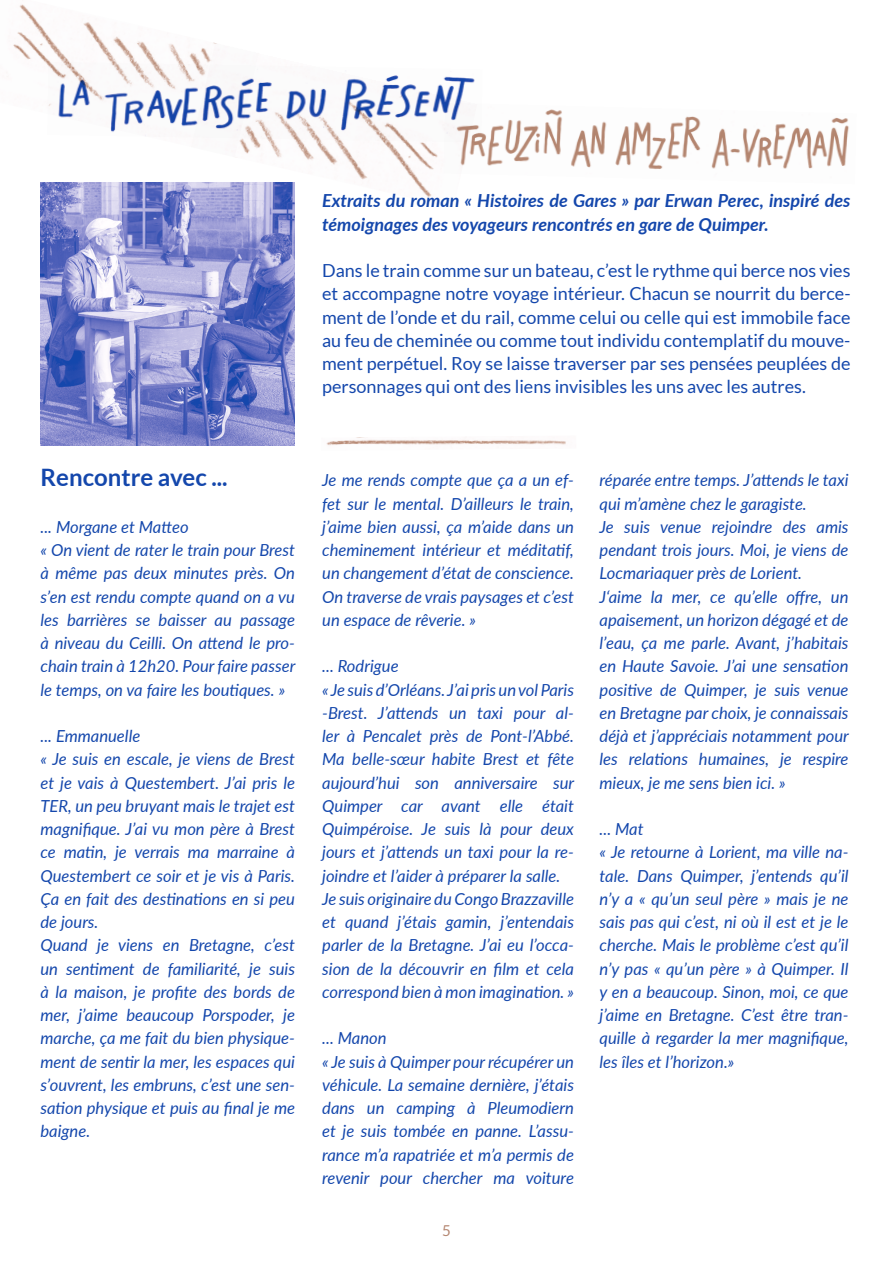
<style>
.page{position:relative;width:893px;height:1263px;background:#fff}
.page>*{position:absolute;margin:0;border:0;box-sizing:border-box;transform-origin:0 0}
.t1{font:700 24px "Lato";color:#1447ac}
.t2{font:18px/23.2px "Lato";color:#1447ac;text-align:justify}
.t3{font:italic 700 18px/23.2px "Lato";color:#1447ac}
.t4{font:italic 16.65px/23.2px "Lato";color:#1447ac}
.t5{font:15px "Lato";color:#b48670}
</style>
<div class="page">
<img style="left:484px;top:109px;width:365px;height:60px">
<img style="left:326px;top:437px;width:240px;height:9px">
<img style="left:40px;top:183px;width:254px;height:263px">
<img style="left:13px;top:4px;width:178px;height:132px">
<img style="left:191px;top:42px;width:293px;height:166px">
<p class="t3" style="left:322px;top:188px;width:530px">Extraits du roman « Histoires de Gares » par Erwan Perec, inspiré des témoignages des voyageurs rencontrés en gare de Quimper.</p>
<p class="t2" style="left:322px;top:259px;width:530px">Dans le train comme sur un bateau, c’est le rythme qui berce nos vies et accompagne notre voyage intérieur. Chacun se nourrit du berce&shy;ment de l’onde et du rail, comme celui ou celle qui est immobile face au feu de cheminée ou comme tout individu contemplatif du mouve&shy;ment perpétuel. Roy se laisse traverser par ses pensées peuplées de personnages qui ont des liens invisibles les uns avec les autres.</p>
<h1 class="t1" style="left:40px;top:464px;width:189px">Rencontre avec ...</h1>
<p class="t4" style="left:40px;top:514px;width:256px">... Morgane et Matteo<br>« On vient de rater le train pour Brest à même pas deux minutes près. On s’en est rendu compte quand on a vu les barrières se baisser au passage à niveau du Ceilli. On attend le pro&shy;chain train à 12h20. Pour faire passer le temps, on va faire les boutiques. »</p>
<p class="t4" style="left:40px;top:724px;width:256px">... Emmanuelle<br>« Je suis en escale, je viens de Brest et je vais à Questembert. J’ai pris le<br>TER, un peu bruyant mais le trajet est magnifique. J’ai vu mon père à Brest ce matin, je verrais ma marraine à<br>Questembert ce soir et je vis à Paris.<br>Ça en fait des destinations en si peu de jours.<br>Quand je viens en Bretagne, c’est un sentiment de familiarité, je suis à la maison, je profite des bords de mer, j’aime beaucoup Porspoder, je marche, ça me fait du bien physique&shy;ment de sentir la mer, les espaces qui s’ouvrent, les embruns, c’est une sen&shy;sation physique et puis au final je me baigne.</p>
<p class="t4" style="left:322px;top:468px;width:253px;text-align:justify">Je me rends compte que ça a un ef&shy;fet sur le mental. D’ailleurs le train, j’aime bien aussi, ça m’aide dans un cheminement intérieur et méditatif, un changement d’état de conscience.<br>On traverse de vrais paysages et c’est un espace de rêverie. »</p>
<p class="t4" style="left:322px;top:654px;width:254px">... Rodrigue<br>« Je suis d’Orléans. J’ai pris un vol Paris -Brest. J’attends un taxi pour al&shy;ler à Pencalet près de Pont-l’Abbé.<br>Ma belle-sœur habite Brest et fête aujourd’hui son anniversaire sur Quimper car avant elle était Quimpéroise. Je suis là pour deux jours et j’attends un taxi pour la re&shy;joindre et l’aider à préparer la salle.<br>Je suis originaire du Congo Brazzaville et quand j’étais gamin, j’entendais parler de la Bretagne. J’ai eu l’occa&shy;sion de la découvrir en film et cela correspond bien à mon imagination. »</p>
<p class="t4" style="left:322px;top:1026px;width:253px">... Manon<br>« Je suis à Quimper pour récupérer un véhicule. La semaine dernière, j’étais dans un camping à Pleumodiern et je suis tombée en panne. L’assu&shy;rance m’a rapatriée et m’a permis de revenir pour chercher ma voiture</p>
<p class="t5" style="left:442px;top:1222px;width:10px">5</p>
<p class="t4" style="left:600px;top:468px;width:251px">réparée entre temps. J’attends le taxi qui m’amène chez le garagiste.<br>Je suis venue rejoindre des amis pendant trois jours. Moi, je viens de Locmariaquer près de Lorient.<br>J‘aime la mer, ce qu’elle offre, un apaisement, un horizon dégagé et de l’eau, ça me parle. Avant, j’habitais en Haute Savoie. J’ai une sensation positive de Quimper, je suis venue en Bretagne par choix, je connaissais déjà et j’appréciais notamment pour les relations humaines, je respire mieux, je me sens bien ici. »</p>
<p class="t4" style="left:600px;top:817px;width:251px">... Mat<br>« Je retourne à Lorient, ma ville na&shy;tale. Dans Quimper, j’entends qu’il n’y a « qu’un seul père » mais je ne sais pas qui c’est, ni où il est et je le cherche. Mais le problème c’est qu’il n’y pas « qu’un père » à Quimper. Il y en a beaucoup. Sinon, moi, ce que j’aime en Bretagne. C’est être tran&shy;quille à regarder la mer magnifique, les îles et l’horizon.»</p>
</div>
